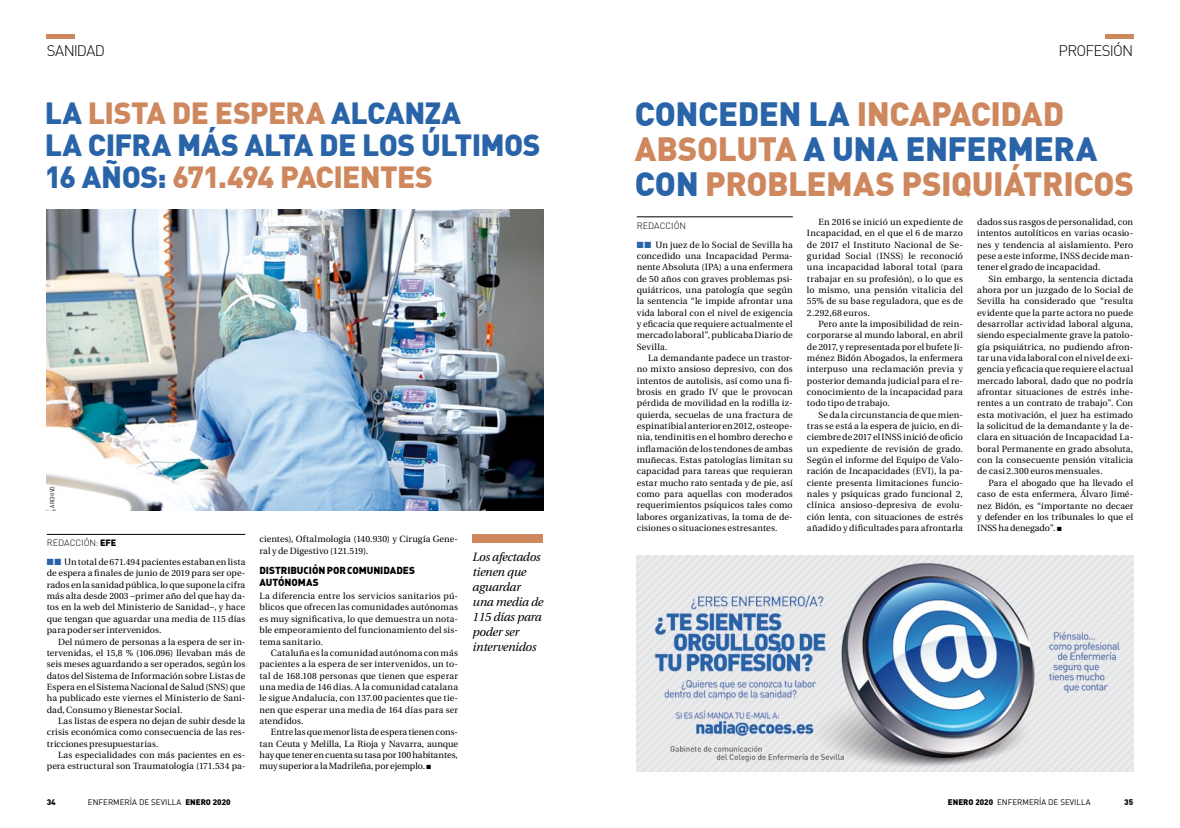
<style>
.page{position:relative;width:1180px;height:828px;background:#fff}
.page>*{position:absolute;margin:0;border:0;box-sizing:border-box;transform-origin:0 0}
.t1{font:900 33px/35px "DIN";letter-spacing:-.015em;color:#2964a9}
.t2{font:900 33px "DIN";letter-spacing:-.01em;color:#cf875e}
.t3{font:900 30px/32px "DIN";letter-spacing:-.02em;color:#2964a9}
.t4{font:300 15px "DIN";letter-spacing:-.045em;color:#000}
.t5{font:italic 12px/15px "Utopia";letter-spacing:-.02em;color:#000}
.t6{font:900 10px/11.3px "DIN Alternate";letter-spacing:-.005em;color:#000}
.t7{font:9px/11.3px "Utopia";letter-spacing:.01em;color:#000;text-align:justify}
.t8{font:300 9px "DIN";color:#000}
.t9{font:8px "DIN";color:#000}
.t10{font:900 8px "DIN";color:#000}
.t11{font:6px "DIN";letter-spacing:-.015em;color:#000;scale:.9 1}
.s1{color:#cf875e}
.s2{font-weight:900}
.s3{color:#2964a9}
</style>
<div class="page">
<img style="left:636px;top:556px;width:496px;height:215px">
<hr style="left:47px;top:534px;width:198px;height:1px;background:#000">
<div style="left:472px;top:534px;width:71px;height:9px;background:#cf875e"></div>
<img style="left:47px;top:210px;width:496px;height:300px">
<hr style="left:636px;top:217px;width:156px;height:1px;background:#000">
<hr style="left:1104px;top:34px;width:28px;height:4px;background:#cf875e">
<hr style="left:47px;top:34px;width:28px;height:4px;background:#cf875e">
<h3 class="t4" style="left:47px;top:42px;width:60px">SANI DAD</h3>
<h3 class="t4" style="left:1058px;top:42px;width:76px">PROFESIÓN</h3>
<h2 class="t3" style="left:45px;top:95px;width:497px">LA <span class="s1">LISTA DE ESPERA</span> ALCANZA<br>LA CIFRA MÁS ALTA DE LOS ÚLTIMOS<br>16 AÑOS: <span class="s1">671.494 PACIENTES</span></h2>
<p class="t11" style="left:49px;top:507px;width:25px;rotate:-90deg">ARCHIVO</p>
<p class="t8" style="left:47px;top:537px;width:71px">REDACCIÓN: <span class="s2">EFE</span></p>
<p class="t7" style="left:47px;top:556px;width:200px"><span class="s3">■■</span> Un total de 671.494 pacientes estaban en lista de espera a finales de junio de 2019 para ser ope&shy;rados en la sanidad pública, lo que supone la cifra más alta desde 2003 –primer año del que hay da&shy;tos en la web del Ministerio de Sanidad–, y hace que tengan que aguardar una media de 115 días para poder ser intervenidos.</p>
<p class="t7" style="left:47px;top:636px;width:200px;text-indent:11px">Del número de personas a la espera de ser in&shy;tervenidas, el 15,8 % (106.096) llevaban más de seis meses aguardando a ser operados, según los datos del Sistema de Información sobre Listas de Espera en el Sistema Nacional de Salud (SNS) que ha publicado este viernes el Ministerio de Sani&shy;dad, Consumo y Bienestar Social.</p>
<p class="t7" style="left:47px;top:715px;width:200px;text-indent:11px">Las listas de espera no dejan de subir desde la crisis económica como consecuencia de las res&shy;tricciones presupuestarias.</p>
<p class="t7" style="left:47px;top:749px;width:200px;text-align:right">Las especialidades con más pacientes en es&shy;pera estructural son Traumatología (171.534 pa-</p>
<p class="t7" style="left:259px;top:534px;width:200px">cientes), Oftalmología (140.930) y Cirugía Gene&shy;ral y de Digestivo (121.519).</p>
<p class="t6" style="left:259px;top:564px;width:157px">DISTRIBUCIÓN POR COMUNIDADES<br>AUTÓNOMAS</p>
<p class="t7" style="left:259px;top:590px;width:200px">La diferencia entre los servicios sanitarios pú&shy;blicos que ofrecen las comunidades autónomas es muy significativa, lo que demuestra un nota&shy;ble empeoramiento del funcionamiento del sis&shy;tema sanitario.</p>
<p class="t7" style="left:259px;top:647px;width:200px;text-indent:11px">Cataluña es la comunidad autónoma con más pacientes a la espera de ser intervenidos, un to&shy;tal de 168.108 personas que tienen que esperar una media de 146 días. A la comunidad catalana le sigue Andalucía, con 137.00 pacientes que tie&shy;nen que esperar una media de 164 días para ser atendidos.</p>
<p class="t7" style="left:259px;top:726px;width:200px;text-indent:11px">Entre las que menor lista de espera tienen cons&shy;tan Ceuta y Melilla, La Rioja y Navarra, aunque hay que tener en cuenta su tasa por 100 habitantes, muy superior a la Madrileña, por ejemplo. ■</p>
<h3 class="t5" style="left:472px;top:550px;width:72px">Los afectados tienen que aguardar una media de<br>115 días para poder ser intervenidos</h3>
<h1 class="t1" style="left:634px;top:95px;width:464px;text-indent:63px">CEDEN LA <span class="s1">INCAPACIDAD<br>ABSOLUTA</span> A UNA EN FERMERA<br>CON <span class="s1">PROB</span></h1>
<h1 class="t1" style="left:634px;top:95px;width:21px">CON</h1>
<h1 class="t2" style="left:788px;top:162px;width:347px">LEMAS PSIQUIÁTRICOS</h1>
<p class="t8" style="left:636px;top:220px;width:51px">REDACCIÓN</p>
<p class="t7" style="left:636px;top:239px;width:157px"><span class="s3">■■</span> Un juez de lo Social de Sevilla ha concedido una Incapacidad Perma&shy;nente Absoluta (IPA) a una enfermera de 50 años con graves problemas psi&shy;quiátricos, una patología que según la sentencia “le impide afrontar una vida laboral con el nivel de exigencia y eficacia que requiere actualmente el mercado laboral”, publicaba Diario de Sevilla.</p>
<p class="t7" style="left:636px;top:352px;width:157px;text-indent:11px">La demandante padece un trastor&shy;no mixto ansioso depresivo, con dos intentos de autolisis, así como una fi&shy;brosis en grado IV que le provocan pérdida de movilidad en la rodilla iz&shy;quierda, secuelas de una fractura de espinatibial anterior en 2012, osteope&shy;nia, tendinitis en el hombro derecho e inflamación de los tendones de ambas muñecas. Estas patologías limitan su capacidad para tareas que requieran estar mucho rato sentada y de pie, así como para aquellas con moderados requerimientos psíquicos tales como labores organizativas, la toma de de&shy;cisiones o situaciones estresantes.</p>
<p class="t7" style="left:806px;top:216px;width:157px;text-indent:11px">En 2016 se inició un expediente de Incapacidad, en el que el 6 de marzo de 2017 el Instituto Nacional de Se&shy;guridad Social (INSS) le reconoció una incapacidad laboral total (para trabajar en su profesión), o lo que es lo mismo, una pensión vitalicia del 55% de su base reguladora, que es de 2.292,68 euros.</p>
<p class="t7" style="left:806px;top:318px;width:157px;text-indent:11px">Pero ante la imposibilidad de rein&shy;corporarse al mundo laboral, en abril de 2017, y representada por el bufete Ji&shy;ménez Bidón Abogados, la enfermera interpuso una reclamación previa y posterior demanda judicial para el re&shy;conocimiento de la incapacidad para todo tipo de trabajo.</p>
<p class="t7" style="left:806px;top:409px;width:157px;text-indent:11px">Se da la circunstancia de que mien&shy;tras se está a la espera de juicio, en di&shy;ciembre de 2017 el INSS inició de oficio un expediente de revisión de grado.<br>Según el informe del Equipo de Valo&shy;ración de Incapacidades (EVI), la pa&shy;ciente presenta limitaciones funcio&shy;nales y psíquicas grado funcional 2, clínica ansioso-depresiva de evolu&shy;ción lenta, con situaciones de estrés añadido y dificultades para afrontarla</p>
<p class="t7" style="left:977px;top:216px;width:157px">dados sus rasgos de personalidad, con intentos autolíticos en varias ocasio&shy;nes y tendencia al aislamiento. Pero pese a este informe, INSS decide man&shy;tener el grado de incapacidad.</p>
<p class="t7" style="left:977px;top:273px;width:157px;text-indent:11px">Sin embargo, la sentencia dictada ahora por un juzgado de lo Social de Sevilla ha considerado que “resulta evidente que la parte actora no puede desarrollar actividad laboral alguna, siendo especialmente grave la patolo&shy;gía psiquiátrica, no pudiendo afron&shy;tar una vida laboral con el nivel de exi&shy;gencia y eficacia que requiere el actual mercado laboral, dado que no podría afrontar situaciones de estrés inhe&shy;rentes a un contrato de trabajo”. Con esta motivación, el juez ha estimado la solicitud de la demandante y la de&shy;clara en situación de Incapacidad La&shy;boral Permanente en grado absoluta, con la consecuente pensión vitalicia de casi 2.300 euros mensuales.</p>
<p class="t7" style="left:977px;top:477px;width:157px;text-indent:11px">Para el abogado que ha llevado el caso de esta enfermera, Álvaro Jimé&shy;nez Bidón, es “importante no decaer y defender en los tribunales lo que el INSS ha denegado”. ■</p>
<p class="t10" style="left:47px;top:797px;width:10px">34</p>
<p class="t9" style="left:88px;top:797px;width:144px">ENFERMERÍA DE SEVILLA <span class="s2">ENERO 2020</span></p>
<p class="t9" style="left:947px;top:797px;width:144px"><span class="s2">ENERO 2020</span> ENFERMERÍA DE SEVILLA</p>
<p class="t10" style="left:1124px;top:797px;width:10px">35</p>
</div>
